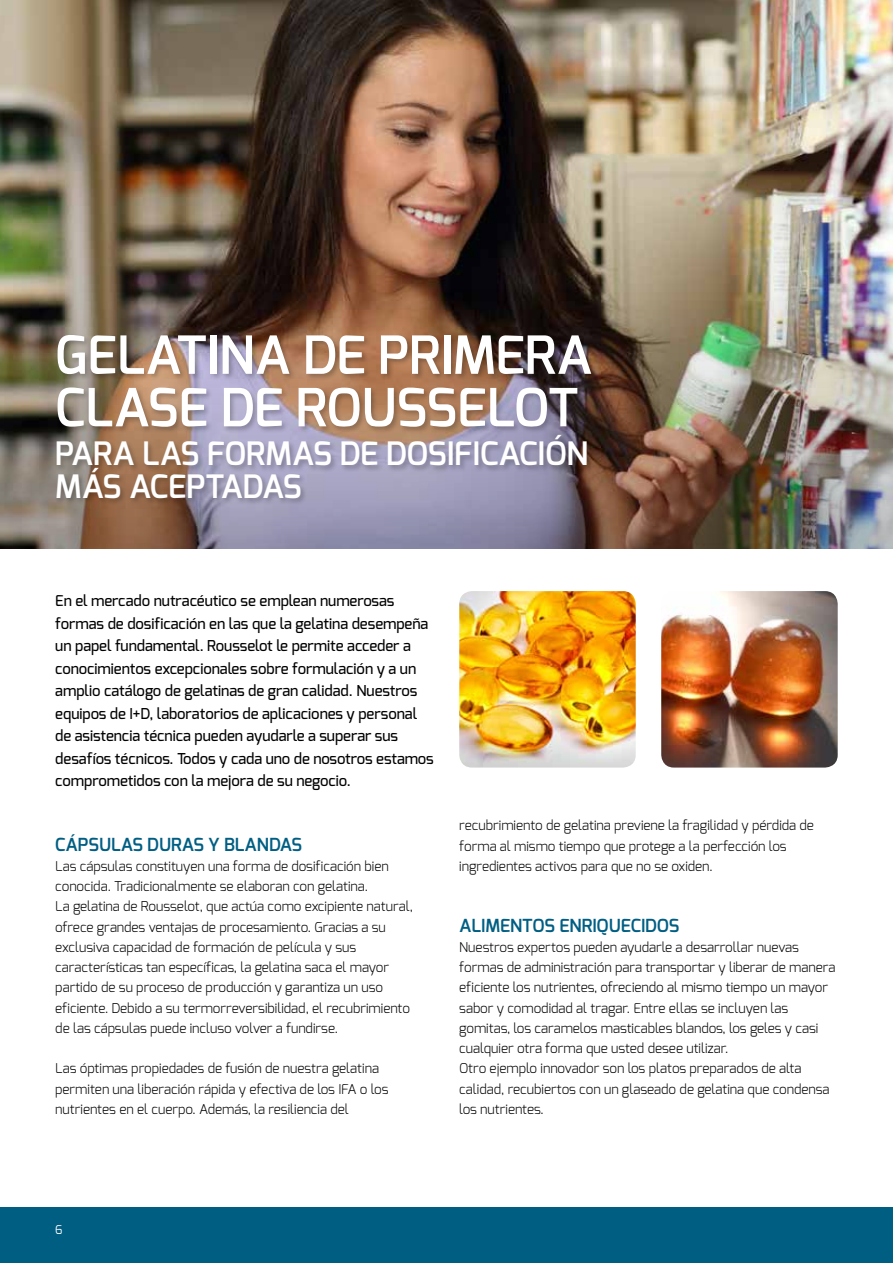
<style>
.page{position:relative;width:893px;height:1263px;background:#fff}
.page>*{position:absolute;margin:0;border:0;box-sizing:border-box;transform-origin:0 0}
.t1{font:600 52.5px/52.5px "Exo";letter-spacing:-.005em;color:#fff}
.t2{font:600 32.25px/32.2px "Exo";letter-spacing:-.005em;color:#fff}
.t3{font:600 18px "Exo";color:#005e83}
.t4{font:500 15px/22.5px "Exo";letter-spacing:-.005em;color:#000}
.t5{font:300 13.5px/20.2px "Exo";letter-spacing:-.005em;color:#000}
.t6{font:12px "Exo";color:#fff}
</style>
<div class="page">
<img style="left:0;top:0;width:893px;height:289px">
<div style="left:0;top:1208px;width:893px;height:55px;background:#005e83"></div>
<img style="left:459px;top:591px;width:177px;height:176px">
<img style="left:661px;top:591px;width:177px;height:176px">
<img style="left:0;top:289px;width:893px;height:260px">
<div style="left:55px;top:333px;width:543px;height:173px;background:#000;opacity:.25"></div>
<h1 class="t1" style="left:55px;top:328px;width:539px">GELATINA DE PRIMERA<br>CLASE DE ROUSSELOT</h1>
<h2 class="t2" style="left:55px;top:437px;width:535px">PARA LAS FORMAS DE DOSIFICACIÓN<br>MÁS ACEPTADAS</h2>
<p class="t4" style="left:55px;top:589px;width:380px">En el mercado nutracéutico se emplean numerosas formas de dosificación en las que la gelatina desempeña un papel fundamental. Rousselot le permite acceder a conocimientos excepcionales sobre formulación y a un amplio catálogo de gelatinas de gran calidad. Nuestros equipos de I+D, laboratorios de aplicaciones y personal de asistencia técnica pueden ayudarle a superar sus desafíos técnicos. Todos y cada uno de nosotros estamos comprometidos con la mejora de su negocio.</p>
<h3 class="t3" style="left:55px;top:832px;width:248px">CÁPSULAS DURAS Y BLANDAS</h3>
<p class="t5" style="left:55px;top:856px;width:359px">Las cápsulas constituyen una forma de dosificación bien conocida. Tradicionalmente se elaboran con gelatina.<br>La gelatina de Rousselot, que actúa como excipiente natural, ofrece grandes ventajas de procesamiento. Gracias a su exclusiva capacidad de formación de película y sus características tan específicas, la gelatina saca el mayor partido de su proceso de producción y garantiza un uso eficiente. Debido a su termorreversibilidad, el recubrimiento de las cápsulas puede incluso volver a fundirse.</p>
<p class="t5" style="left:55px;top:1058px;width:335px">Las óptimas propiedades de fusión de nuestra gelatina permiten una liberación rápida y efectiva de los IFA o los nutrientes en el cuerpo. Además, la resiliencia del</p>
<p class="t5" style="left:459px;top:815px;width:356px">recubrimiento de gelatina previene la fragilidad y pérdida de forma al mismo tiempo que protege a la perfección los ingredientes activos para que no se oxiden.</p>
<h3 class="t3" style="left:459px;top:913px;width:222px">ALIMENTOS ENRIQUECIDOS</h3>
<p class="t5" style="left:459px;top:937px;width:378px">Nuestros expertos pueden ayudarle a desarrollar nuevas formas de administración para transportar y liberar de manera eficiente los nutrientes, ofreciendo al mismo tiempo un mayor sabor y comodidad al tragar. Entre ellas se incluyen las gomitas, los caramelos masticables blandos, los geles y casi cualquier otra forma que usted desee utilizar.<br>Otro ejemplo innovador son los platos preparados de alta calidad, recubiertos con un glaseado de gelatina que condensa los nutrientes.</p>
<p class="t6" style="left:55px;top:1222px;width:9px">6</p>
</div>
